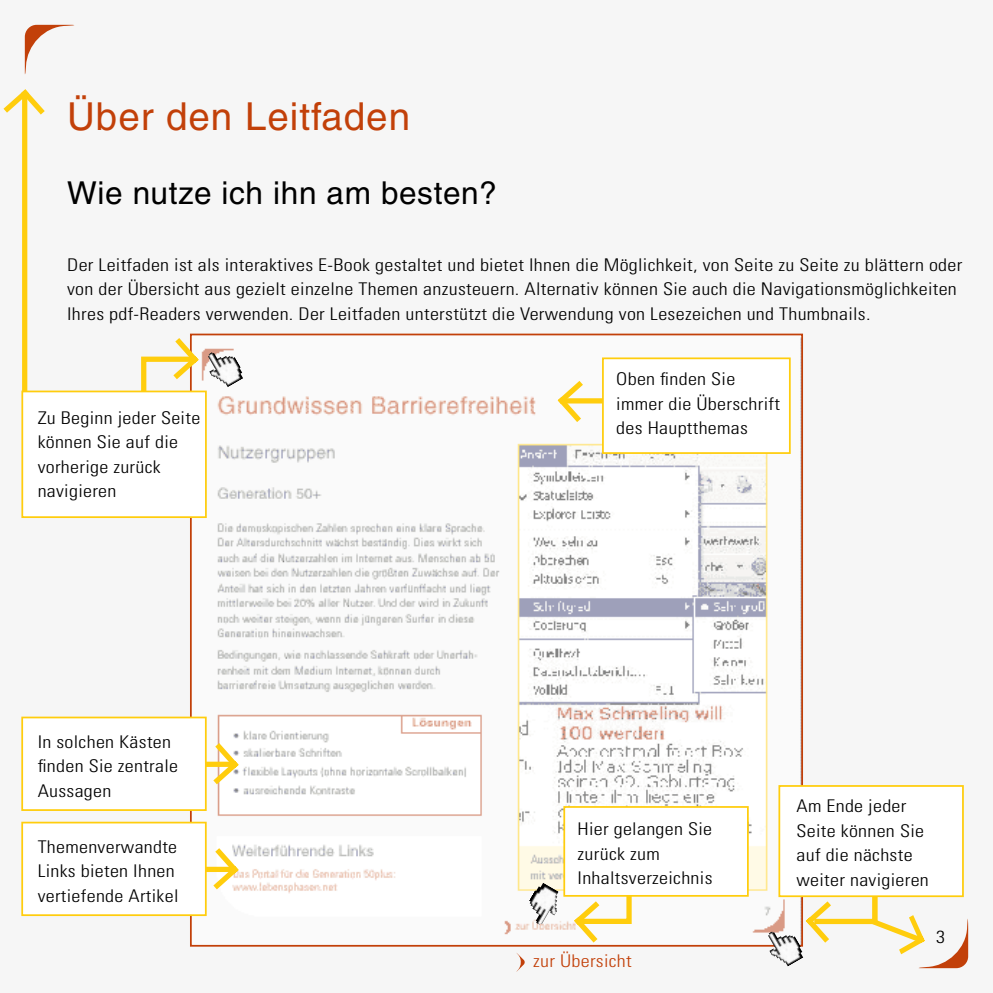
<style>
.page{position:relative;width:993px;height:993px;background:#fff}
.page>*{position:absolute;margin:0;border:0;box-sizing:border-box;transform-origin:0 0}
.t1{font:38.5px "Helvetica";letter-spacing:.025em;color:#c24009}
.t2{font:31.5px "Helvetica";letter-spacing:.02em;color:#000}
.t3{font:300 condensed 17.5px/24.5px "Univers";letter-spacing:.015em;color:#000;scale:1.15 1}
.t4{font:300 condensed 17.5px "Univers";letter-spacing:.015em;color:#c24009;scale:1.15 1}
</style>
<div class="page">
<div style="left:0;top:0;width:992px;height:992px;background:#f6f6f6"></div>
<svg style="left:25px;top:25px;width:49px;height:49px"></svg>
<img style="left:193px;top:348px;width:606px;height:587px">
<svg style="left:141px;top:333px;width:63px;height:57px"></svg>
<img style="left:208px;top:352px;width:35px;height:35px">
<svg style="left:799px;top:874px;width:168px;height:94px"></svg>
<div style="left:779px;top:785px;width:183px;height:110px;background:#fff"></div>
<div style="left:778px;top:784px;width:185px;height:112px;border:2px solid #ffcd0d"></div>
<svg style="left:568px;top:896px;width:66px;height:51px"></svg>
<div style="left:564px;top:806px;width:183px;height:89px;background:#fff"></div>
<div style="left:563px;top:805px;width:185px;height:91px;border:2px solid #ffcd0d"></div>
<img style="left:528px;top:882px;width:30px;height:42px">
<img style="left:767px;top:930px;width:36px;height:36px">
<svg style="left:552px;top:354px;width:65px;height:73px"></svg>
<div style="left:602px;top:358px;width:187px;height:95px;background:#fff"></div>
<div style="left:602px;top:357px;width:188px;height:97px;border:2px solid #ffcd0d"></div>
<svg style="left:207px;top:737px;width:37px;height:73px"></svg>
<svg style="left:516px;top:953px;width:9px;height:18px"></svg>
<div style="left:22px;top:93px;width:5px;height:317px;background:#ffcd0d"></div>
<svg style="left:3px;top:89px;width:42px;height:31px"></svg>
<div style="left:22px;top:391px;width:184px;height:126px;background:#fff"></div>
<div style="left:21px;top:390px;width:186px;height:128px;border:2px solid #ffcd0d"></div>
<div style="left:22px;top:717px;width:184px;height:92px;background:#fff"></div>
<div style="left:21px;top:716px;width:186px;height:94px;border:2px solid #ffcd0d"></div>
<svg style="left:207px;top:827px;width:40px;height:88px"></svg>
<div style="left:22px;top:822px;width:184px;height:92px;background:#fff"></div>
<div style="left:21px;top:821px;width:186px;height:94px;border:2px solid #ffcd0d"></div>
<h1 class="t1" style="left:67px;top:94px;width:344px">Über den Leitfaden</h1>
<h2 class="t2" style="left:67px;top:175px;width:431px">Wie nutze ich ihn am besten?</h2>
<p class="t3" style="left:67px;top:252px;width:779px">Der Leitfaden ist als interaktives E-Book gestaltet und bietet Ihnen die Möglichkeit, von Seite zu Seite zu blättern oder von der Übersicht aus gezielt einzelne Themen anzusteuern. Alternativ können Sie auch die Navigationsmöglichkeiten<br>Ihres pdf-Readers verwenden. Der Leitfaden unterstützt die Verwendung von Lesezeichen und Thumbnails.</p>
<p class="t3" style="left:38px;top:405px;width:143px">Zu Beginn jeder Seite können Sie auf die vorherige zurück navigieren</p>
<p class="t3" style="left:38px;top:728px;width:124px">In solchen Kästen finden Sie zentrale<br>Aussagen</p>
<p class="t3" style="left:38px;top:833px;width:124px">Themenverwandte<br>Links bieten Ihnen vertiefende Artikel</p>
<p class="t3" style="left:616px;top:366px;width:144px">Oben finden Sie immer die Überschrift des Hauptthemas</p>
<p class="t3" style="left:577px;top:816px;width:119px">Hier gelangen Sie zurück zum<br>Inhaltsverzeichnis</p>
<p class="t4" style="left:533px;top:949px;width:87px">zur Übersicht</p>
<p class="t3" style="left:796px;top:793px;width:116px">Am Ende jeder<br>Seite können Sie auf die nächste weiter navigieren</p>
<p class="t3" style="left:935px;top:923px;width:9px">3</p>
</div>
